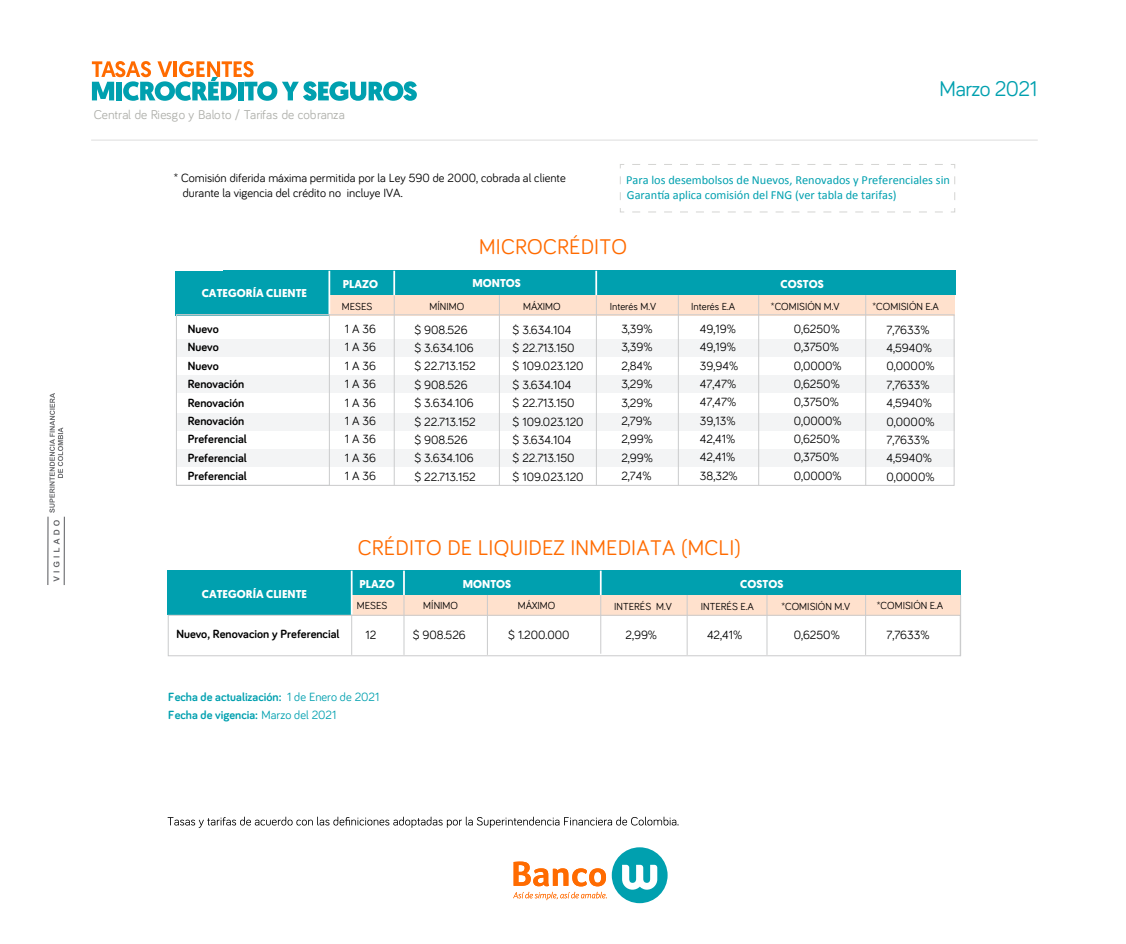
<style>
.page{position:relative;width:1126px;height:944px;background:#fff}
.page>*{position:absolute;margin:0;border:0;box-sizing:border-box;transform-origin:0 0}
.t1{font:21.88px "Bariol";letter-spacing:.01em;color:#ff6b00}
.t2{font:21.88px "Bariol";letter-spacing:-.025em;color:#00a0af}
.t3{font:13.12px "Bariol";color:#afb0ab}
.t4{font:12.34px/14.6px "Calibri";color:#00a0af}
.t5{font:12.25px/18.4px "Bariol";color:#000}
.t6{font:700 12.25px/18.4px "Bariol";color:#000}
.t7{font:700 12.25px "Bariol";color:#00a0af}
.t8{font:700 11.38px "Geomanist";letter-spacing:.005em;color:#fff}
.t9{font:10.5px "Bariol";color:#000}
.s1{font-weight:400}
</style>
<div class="page">
<svg style="left:167px;top:816px;width:511px;height:12px"></svg>
<div style="left:320px;top:595px;width:640px;height:20px;background:#ffe1cd"></div>
<div style="left:167px;top:570px;width:184px;height:45px;background:#00a0af"></div>
<div style="left:250px;top:570px;width:710px;height:25px;background:#00a0af"></div>
<hr style="left:599px;top:570px;width:2px;height:25px;background:#fff">
<hr style="left:351px;top:570px;width:1px;height:45px;background:#fff">
<div style="left:168px;top:615px;width:792px;height:41px;border:1px solid #cacbcc"></div>
<hr style="left:487px;top:595px;width:1px;height:60px;background:#cacbcc">
<hr style="left:403px;top:595px;width:1px;height:60px;background:#cacbcc">
<hr style="left:351px;top:614px;width:1px;height:41px;background:#cacbcc">
<hr style="left:600px;top:595px;width:1px;height:58px;background:#cacbcc">
<hr style="left:686px;top:595px;width:1px;height:60px;background:#cacbcc">
<hr style="left:766px;top:595px;width:1px;height:60px;background:#cacbcc">
<hr style="left:865px;top:595px;width:1px;height:60px;background:#cacbcc">
<hr style="left:960px;top:595px;width:1px;height:61px;background:#cacbcc">
<hr style="left:403px;top:570px;width:2px;height:25px;background:#fff">
<div style="left:294px;top:295px;width:660px;height:20px;background:#ffe1cd"></div>
<div style="left:175px;top:271px;width:154px;height:45px;background:#00a0af"></div>
<div style="left:224px;top:271px;width:731px;height:24px;background:#00a0af"></div>
<div style="left:176px;top:339px;width:778px;height:18px;background:#f3f4f5"></div>
<div style="left:176px;top:375px;width:778px;height:17px;background:#f3f4f5"></div>
<div style="left:176px;top:413px;width:778px;height:18px;background:#f3f4f5"></div>
<div style="left:176px;top:449px;width:778px;height:18px;background:#f3f4f5"></div>
<div style="left:176px;top:314px;width:778px;height:172px;border:1px solid #cacbcc"></div>
<div style="left:176px;top:314px;width:154px;height:172px;border:1px solid #cacbcc"></div>
<hr style="left:394px;top:295px;width:1px;height:190px;background:#cacbcc">
<hr style="left:865px;top:295px;width:1px;height:190px;background:#cacbcc">
<hr style="left:758px;top:295px;width:1px;height:190px;background:#cacbcc">
<hr style="left:677px;top:295px;width:1px;height:190px;background:#cacbcc">
<hr style="left:596px;top:295px;width:1px;height:190px;background:#cacbcc">
<hr style="left:499px;top:295px;width:1px;height:190px;background:#cacbcc">
<hr style="left:595px;top:271px;width:2px;height:24px;background:#fff">
<hr style="left:393px;top:271px;width:2px;height:24px;background:#fff">
<hr style="left:328px;top:271px;width:2px;height:43px;background:#fff">
<svg style="left:620px;top:208px;width:322px;height:5px"></svg>
<svg style="left:620px;top:164px;width:5px;height:36px"></svg>
<svg style="left:632px;top:164px;width:323px;height:5px"></svg>
<svg style="left:951px;top:176px;width:4px;height:37px"></svg>
<div style="left:611px;top:847px;width:56px;height:56px;background:#00a0af;border-radius:50%"></div>
<svg style="left:622px;top:864px;width:35px;height:25px"></svg>
<svg style="left:513px;top:861px;width:93px;height:39px"></svg>
<svg style="left:49px;top:393px;width:14px;height:120px"></svg>
<svg style="left:53px;top:520px;width:7px;height:61px"></svg>
<hr style="left:47px;top:516px;width:2px;height:69px;background:#6c6d70">
<hr style="left:64px;top:517px;width:1px;height:68px;background:#6c6d70">
<hr style="left:91px;top:140px;width:946px;height:1px;background:#ddd">
<svg style="left:92px;top:61px;width:325px;height:40px"></svg>
<p class="t3" style="left:94px;top:106px;width:253px">Central de Riesgo y Baloto / Tarifas de cobranza</p>
<h1 class="t2" style="left:939px;top:74px;width:99px">Marzo 2021</h1>
<p class="t5" style="left:183px;top:169px;width:384px;line-height:15.8px;text-indent:-9px">* Comisión diferida máxima permitida por la Ley 590 de 2000, cobrada al cliente durante la vigencia del crédito no incluye IVA.</p>
<p class="t4" style="left:626px;top:172px;width:325px">Para los desembolsos de Nuevos, Renovados y Preferenciales sin<br>Garantía aplica comisión del FNG (ver tabla de tarifas)</p>
<p class="t8" style="left:202px;top:286px;width:107px">CATEGORÍA CLIENTE</p>
<h1 class="t1" style="left:479px;top:232px;width:149px">MICROCRÉDITO</h1>
<p class="t8" style="left:343px;top:276px;width:37px">PLAZO</p>
<p class="t8" style="left:472px;top:275px;width:50px">MONTOS</p>
<p class="t8" style="left:780px;top:276px;width:45px">COSTOS</p>
<p class="t9" style="left:342px;top:300px;width:32px">MESES</p>
<p class="t9" style="left:429px;top:300px;width:36px">MÍNIMO</p>
<p class="t9" style="left:523px;top:300px;width:39px">MÁXIMO</p>
<p class="t9" style="left:609px;top:300px;width:48px">Interés M.V</p>
<p class="t9" style="left:691px;top:300px;width:46px">Interés E.A</p>
<p class="t9" style="left:770px;top:300px;width:70px">*COMISIÓN M.V</p>
<p class="t9" style="left:872px;top:300px;width:68px">*COMISIÓN E.A</p>
<p class="t6" style="left:188px;top:319px;width:60px">Nuevo<br>Nuevo<br>Nuevo<br>Renovación<br>Renovación<br>Renovación<br>Preferencial<br>Preferencial<br>Preferencial</p>
<p class="t5" style="left:345px;top:319px;width:33px;text-align:justify">1 A 36<br>1 A 36<br>1 A 36<br>1 A 36<br>1 A 36<br>1 A 36<br>1 A 36<br>1 A 36<br>1 A 36</p>
<p class="t5" style="left:414px;top:320px;width:63px">$ 908.526 $ 3.634.106 $ 22.713.152 $ 908.526 $ 3.634.106 $ 22.713.152 $ 908.526 $ 3.634.106 $ 22.713.152</p>
<p class="t5" style="left:512px;top:320px;width:73px">$ 3.634.104<br>$ 22.713.150 $ 109.023.120 $ 3.634.104<br>$ 22.713.150 $ 109.023.120 $ 3.634.104<br>$ 22.713.150 $ 109.023.120</p>
<p class="t5" style="left:621px;top:319px;width:33px;text-align:justify">3,39% 3,39% 2,84% 3,29% 3,29% 2,79% 2,99% 2,99% 2,74%</p>
<p class="t5" style="left:700px;top:319px;width:40px">49,19%<br>49,19%<br>39,94%<br>47,47%<br>47,47%<br>39,13%<br>42,41%<br>42,41%<br>38,32%</p>
<p class="t5" style="left:793px;top:319px;width:49px">0,6250%<br>0,3750%<br>0,0000%<br>0,6250%<br>0,3750%<br>0,0000%<br>0,6250%<br>0,3750%<br>0,0000%</p>
<p class="t5" style="left:886px;top:320px;width:49px">7,7633%<br>4,5940%<br>0,0000%<br>7,7633%<br>4,5940%<br>0,0000%<br>7,7633%<br>4,5940%<br>0,0000%</p>
<p class="t8" style="left:202px;top:587px;width:107px">CATEGORÍA CLIENTE</p>
<h1 class="t1" style="left:358px;top:533px;width:384px">CRÉDITO DE LIQUIDEZ INMEDIATA (MCLI)</h1>
<p class="t8" style="left:359px;top:576px;width:37px">PLAZO</p>
<p class="t8" style="left:462px;top:576px;width:50px">MONTOS</p>
<p class="t8" style="left:740px;top:576px;width:45px">COSTOS</p>
<p class="t9" style="left:357px;top:598px;width:32px">MESES</p>
<p class="t9" style="left:423px;top:598px;width:36px">MÍNIMO</p>
<p class="t9" style="left:518px;top:598px;width:39px">MÁXIMO</p>
<p class="t9" style="left:614px;top:599px;width:59px">INTERÉS M.V</p>
<p class="t9" style="left:700px;top:599px;width:55px">INTERÉS E.A</p>
<p class="t9" style="left:781px;top:599px;width:70px">*COMISIÓN M.V</p>
<p class="t9" style="left:876px;top:598px;width:68px">*COMISIÓN E.A</p>
<p class="t6" style="left:176px;top:624px;width:164px">Nuevo, Renovacion y Preferencial</p>
<p class="t5" style="left:365px;top:625px;width:12px">12</p>
<p class="t5" style="left:413px;top:625px;width:55px">$ 908.526</p>
<p class="t5" style="left:508px;top:625px;width:63px">$ 1.200.000</p>
<p class="t5" style="left:625px;top:625px;width:33px">2,99%</p>
<p class="t5" style="left:707px;top:625px;width:37px">42,41%</p>
<p class="t5" style="left:793px;top:625px;width:48px">0,6250%</p>
<p class="t5" style="left:886px;top:625px;width:45px">7,7633%</p>
<p class="t7" style="left:168px;top:688px;width:213px">Fecha de actualización: <span class="s1">1 de Enero de 2021</span></p>
<p class="t7" style="left:168px;top:707px;width:170px">Fecha de vigencia: <span class="s1">Marzo del 2021</span></p>
</div>
